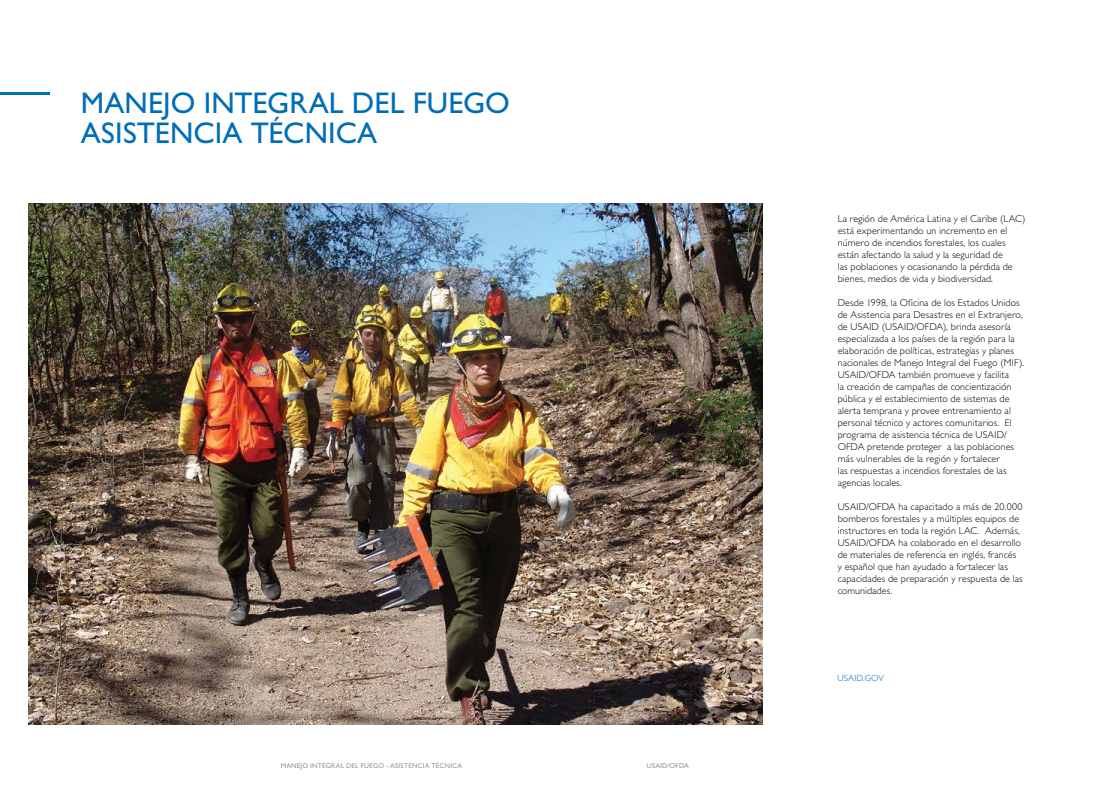
<style>
.page{position:relative;width:1109px;height:792px;background:#fff}
.page>*{position:absolute;margin:0;border:0;box-sizing:border-box;transform-origin:0 0}
.t1{font:30px/30px "Gill Sans Std";color:#006eb7}
.t2{font:300 10px/12px "Gill Sans Std";letter-spacing:.01em;color:#000}
.t3{font:300 9px "Gill Sans Std";letter-spacing:.015em;color:#006eb7}
.t4{font:7px "Gill Sans Std";letter-spacing:.03em;color:#939598}
</style>
<div class="page">
<hr style="left:0;top:92px;width:49px;height:3px;background:#006eb7">
<img style="left:29px;top:204px;width:733px;height:521px">
<h1 class="t1" style="left:81px;top:88px;width:430px">MANEJO INTEGRAL DEL FUEGO<br>ASISTENCIA TÉCNICA</h1>
<p class="t4" style="left:281px;top:762px;width:183px">MANEJO INTEGRAL DEL FUEGO - ASISTENCIA TÉCNICA</p>
<p class="t4" style="left:647px;top:762px;width:44px">USAID/OFDA</p>
<p class="t2" style="left:838px;top:213px;width:189px">La región de América Latina y el Caribe (LAC) está experimentando un incremento en el número de incendios forestales, los cuales están afectando la salud y la seguridad de<br>las poblaciones y ocasionando la pérdida de bienes, medios de vida y biodiversidad.</p>
<p class="t2" style="left:838px;top:297px;width:188px">Desde 1998, la Oficina de los Estados Unidos de Asistencia para Desastres en el Extranjero, de USAID (USAID/OFDA), brinda asesoría especializada a los países de la región para la elaboración de políticas, estrategias y planes nacionales de Manejo Integral del Fuego (MIF).<br>USAID/OFDA también promueve y facilita<br>la creación de campañas de concientización pública y el establecimiento de sistemas de alerta temprana y provee entrenamiento al personal técnico y actores comunitarios. El programa de asistencia técnica de USAID/ OFDA pretende proteger a las poblaciones más vulnerables de la región y fortalecer<br>las respuestas a incendios forestales de las agencias locales.</p>
<p class="t2" style="left:838px;top:501px;width:187px">USAID/OFDA ha capacitado a más de 20.000 bomberos forestales y a múltiples equipos de instructores en toda la región LAC. Además, USAID/OFDA ha colaborado en el desarrollo de materiales de referencia en inglés, francés y español que han ayudado a fortalecer las capacidades de preparación y respuesta de las comunidades.</p>
<p class="t3" style="left:837px;top:673px;width:48px">USAID.GOV</p>
</div>
